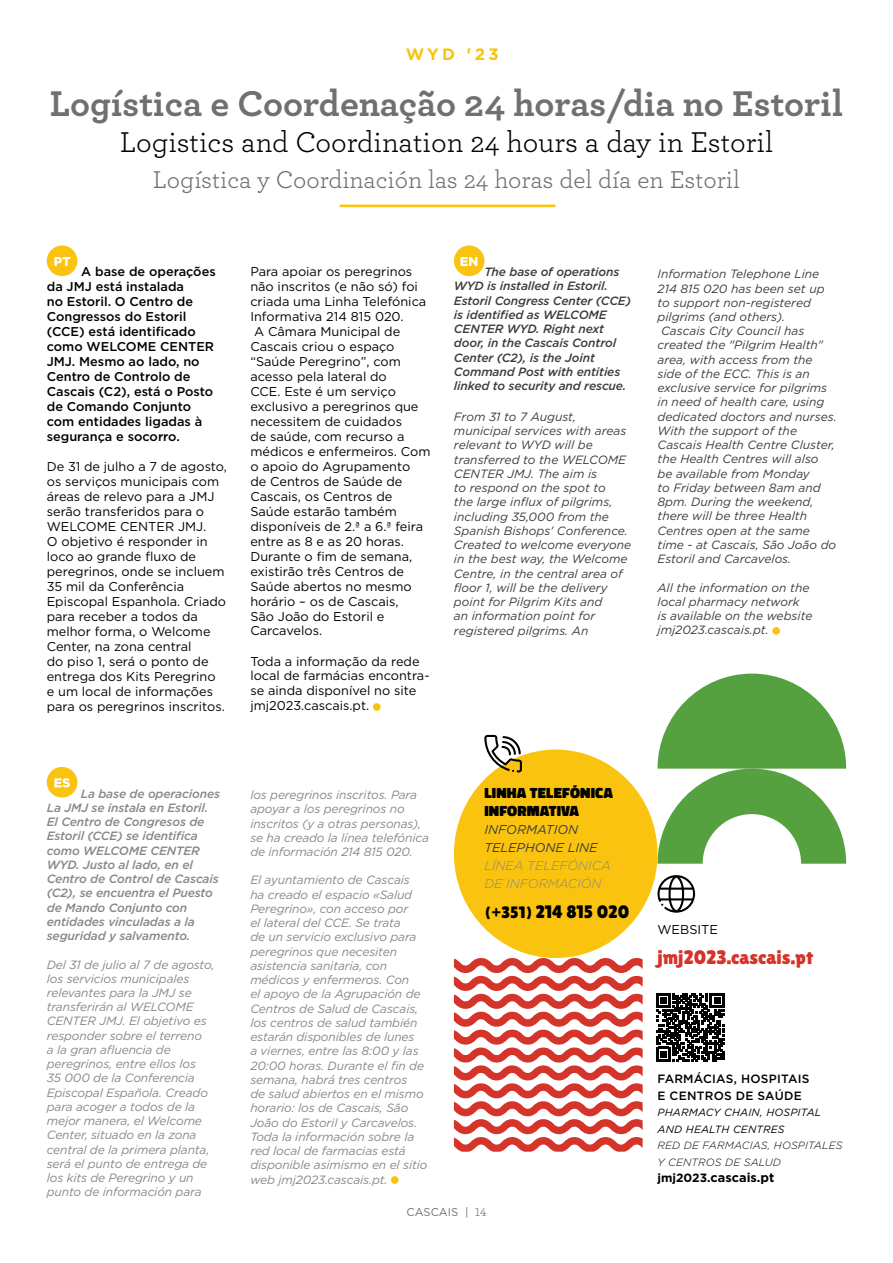
<style>
.page{position:relative;width:893px;height:1263px;background:#fff}
.page>*{position:absolute;margin:0;border:0;box-sizing:border-box;transform-origin:0 0}
.t1{font:700 37.5px "Archer";letter-spacing:-.005em;color:#70706f}
.t2{font:30px "Archer";color:#000}
.t3{font:25.5px "Archer";color:#70706f}
.t4{font:19.5px "Lilita One";color:#d43429}
.t5{font:18px "Lilita One";color:#000}
.t6{font:700 16.5px "Gotham";color:#fac310}
.t7{font:900 15px/18px "Don Jose";letter-spacing:.01em;color:#000}
.t8{font:12.75px/15px "Gotham";color:#000}
.t9{font:500 12.75px/15px "Gotham";color:#000}
.t10{font:italic 300 12.75px/18px "Gotham";color:#878787}
.t11{font:italic 12.75px/18px "Gotham";color:#3c3c3b}
.t12{font:700 12.75px "Gotham";color:#000}
.t13{font:italic 12px/14.2px "Gotham";letter-spacing:-.01em;color:#878787}
.t14{font:italic 12px/14.2px "Gotham";color:#3c3c3b}
.t15{font:italic 500 12px/14.2px "Gotham";letter-spacing:-.01em;color:#878787}
.t16{font:italic 500 12px/14.2px "Gotham";letter-spacing:-.01em;color:#3c3c3b}
.t17{font:500 12px/16.5px "Gotham";letter-spacing:.02em;color:#000}
.t18{font:11.25px "Gotham";color:#70706f}
.t19{font:italic 300 10.5px/16.5px "Gotham";letter-spacing:.02em;color:#000}
.t20{font:italic 10.5px/16.5px "Gotham";letter-spacing:.02em;color:#000}
.s1{font-size:16.5px}
.s2{font-family:"Archer";font-size:12px}
.s3{font-size:12px}
</style>
<div class="page">
<div style="left:47px;top:245px;width:30px;height:31px;background:#fac310;border-radius:50%"></div>
<svg style="left:54px;top:257px;width:16px;height:9px"></svg>
<div style="left:373px;top:703px;width:8px;height:8px;background:#fac310;border-radius:50%"></div>
<div style="left:454px;top:245px;width:31px;height:31px;background:#fac310;border-radius:50%"></div>
<svg style="left:460px;top:257px;width:17px;height:9px"></svg>
<div style="left:772px;top:627px;width:8px;height:8px;background:#fac310;border-radius:50%"></div>
<div style="left:391px;top:1176px;width:8px;height:8px;background:#fac310;border-radius:50%"></div>
<div style="left:47px;top:767px;width:30px;height:30px;background:#fac310;border-radius:50%"></div>
<svg style="left:54px;top:778px;width:16px;height:9px"></svg>
<hr style="left:340px;top:205px;width:215px;height:2px;background:#fac310">
<svg style="left:454px;top:674px;width:392px;height:478px"></svg>
<h3 class="t6" style="left:406px;top:43px;width:94px">WYD '23</h3>
<h1 class="t1" style="left:50px;top:74px;width:795px">Logística e Coordenação 24 horas/dia no Estoril</h1>
<h2 class="t2" style="left:120px;top:121px;width:655px">Logistics and Coordination 24 hours a day in Estoril</h2>
<h3 class="t3" style="left:153px;top:162px;width:589px">Logística y Coordinación las 24 horas del día en Estoril</h3>
<p class="t9" style="left:47px;top:264px;width:170px;text-indent:34px">A base de operações da JMJ está instalada<br>no Estoril. O Centro de<br>Congressos do Estoril (CCE) está identificado como WELCOME CENTER<br>JMJ. Mesmo ao lado, no<br>Centro de Controlo de<br>Cascais (C2), está o Posto de Comando Conjunto com entidades ligadas à segurança e socorro.</p>
<p class="t8" style="left:47px;top:459px;width:182px">De 31 de julho a 7 de agosto, os serviços municipais com áreas de relevo para a JMJ serão transferidos para o<br>WELCOME CENTER JMJ.<br>O objetivo é responder in loco ao grande fluxo de peregrinos, onde se incluem<br>35 mil da Conferência<br>Episcopal Espanhola. Criado para receber a todos da melhor forma, o Welcome<br>Center, na zona central<br>do piso 1, será o ponto de entrega dos Kits Peregrino<br>e um local de informações para os peregrinos inscritos.</p>
<p class="t8" style="left:250px;top:263px;width:163px">Para apoiar os peregrinos</p>
<p class="t8" style="left:250px;top:278px;width:169px">não inscritos (e não só) foi</p>
<p class="t8" style="left:250px;top:293px;width:177px">criada uma Linha Telefónica</p>
<p class="t8" style="left:250px;top:308px;width:155px">Informativa 214 815 020.</p>
<p class="t8" style="left:254px;top:323px;width:148px">A Câmara Municipal de</p>
<p class="t8" style="left:250px;top:338px;width:146px">Cascais criou o espaço</p>
<p class="t8" style="left:250px;top:353px;width:152px">“Saúde Peregrino”, com</p>
<p class="t8" style="left:250px;top:368px;width:138px">acesso pela lateral do</p>
<p class="t8" style="left:250px;top:383px;width:147px">CCE. Este é um serviço</p>
<p class="t8" style="left:250px;top:398px;width:170px">exclusivo a peregrinos que</p>
<p class="t8" style="left:250px;top:413px;width:153px">necessitem de cuidados</p>
<p class="t8" style="left:250px;top:428px;width:156px">de saúde, com recurso a</p>
<p class="t8" style="left:250px;top:443px;width:182px">médicos e enfermeiros. Com</p>
<p class="t8" style="left:250px;top:458px;width:161px">o apoio do Agrupamento</p>
<p class="t8" style="left:250px;top:473px;width:154px">de Centros de Saúde de</p>
<p class="t8" style="left:250px;top:488px;width:144px">Cascais, os Centros de</p>
<p class="t8" style="left:250px;top:503px;width:148px">Saúde estarão também</p>
<p class="t8" style="left:250px;top:518px;width:174px">disponíveis de 2.ª a 6.ª feira</p>
<p class="t8" style="left:250px;top:533px;width:155px">entre as 8 e as 20 horas.</p>
<p class="t8" style="left:250px;top:548px;width:163px">Durante o fim de semana,</p>
<p class="t8" style="left:250px;top:563px;width:155px">existirão três Centros de</p>
<p class="t8" style="left:250px;top:578px;width:163px">Saúde abertos no mesmo</p>
<p class="t8" style="left:250px;top:593px;width:150px">horário – os de Cascais,</p>
<p class="t8" style="left:250px;top:608px;width:136px">São João do Estoril e</p>
<p class="t8" style="left:250px;top:623px;width:73px">Carcavelos.</p>
<p class="t8" style="left:250px;top:653px;width:181px">Toda a informação da rede local de farmácias encontra&shy;se ainda disponível no site jmj2023.cascais.pt.</p>
<p class="t16" style="left:454px;top:265px;width:179px;text-indent:30px">The base of operations<br>WYD is installed in Estoril.<br>Estoril Congress Center (CCE) is identified as WELCOME<br>CENTER WYD. Right next door, in the Cascais Control<br>Center (C2), is the Joint<br>Command Post with entities linked to security and rescue.</p>
<p class="t14" style="left:454px;top:409px;width:179px">From 31 to 7 August, municipal services with areas relevant to WYD will be transferred to the WELCOME<br>CENTER JMJ. The aim is<br>to respond on the spot to<br>the large influx of pilgrims, including 35,000 from the<br>Spanish Bishops' Conference.<br>Created to welcome everyone in the best way, the Welcome<br>Centre, in the central area of floor 1, will be the delivery point for Pilgrim Kits and<br>an information point for registered pilgrims. An</p>
<p class="t14" style="left:657px;top:267px;width:181px">Information Telephone Line<br>214 815 020 has been set up to support non-registered pilgrims (and others).<br>Cascais City Council has created the "Pilgrim Health" area, with access from the side of the ECC. This is an exclusive service for pilgrims in need of health care, using dedicated doctors and nurses.<br>With the support of the<br>Cascais Health Centre Cluster, the Health Centres will also<br>be available from Monday<br>to Friday between 8am and<br>8pm. During the weekend, there will be three Health<br>Centres open at the same time - at Cascais, São João do<br>Estoril and Carcavelos.</p>
<p class="t14" style="left:657px;top:580px;width:156px">All the information on the local pharmacy network<br>is available on the website jmj2023.cascais.pt.</p>
<p class="t15" style="left:47px;top:786px;width:175px;text-indent:34px">La base de operaciones<br>La JMJ se instala en Estoril.<br>El Centro de Congresos de<br>Estoril (CCE) se identifica como WELCOME CENTER<br>WYD. Justo al lado, en el<br>Centro de Control de Cascais (C2), se encuentra el Puesto de Mando Conjunto con entidades vinculadas a la seguridad y salvamento.</p>
<p class="t13" style="left:47px;top:957px;width:169px">Del 31 de julio al 7 de agosto, los servicios municipales relevantes para la JMJ se transferirán al WELCOME<br>CENTER JMJ. El objetivo es responder sobre el terreno<br>a la gran afluencia de peregrinos, entre ellos los<br>35 000 de la Conferencia<br>Episcopal Española. Creado para acoger a todos de la mejor manera, el Welcome<br>Center, situado en la zona central de la primera planta, será el punto de entrega de los kits de Peregrino y un punto de información para</p>
<p class="t13" style="left:250px;top:787px;width:180px">los peregrinos inscritos. Para apoyar a los peregrinos no inscritos (y a otras personas), se ha creado la línea telefónica de información 214 815 020.</p>
<p class="t13" style="left:250px;top:873px;width:179px">El ayuntamiento de Cascais<br>ha creado el espacio «Salud<br>Peregrino», con acceso por<br>el lateral del CCE. Se trata<br>de un servicio exclusivo para peregrinos que necesiten asistencia sanitaria, con médicos y enfermeros. Con<br>el apoyo de la Agrupación de<br>Centros de Salud de Cascais, los centros de salud también estarán disponibles de lunes<br>a viernes, entre las 8:00 y las<br>20:00 horas. Durante el fin de semana, habrá tres centros<br>de salud abiertos en el mismo horario: los de Cascais, São<br>João do Estoril y Carcavelos.<br>Toda la información sobre la red local de farmacias está disponible asimismo en el sitio web jmj2023.cascais.pt.</p>
<p class="t7" style="left:484px;top:785px;width:130px">LINHA TELEFÓNICA<br>INFORMATIVA</p>
<p class="t11" style="left:484px;top:820px;width:115px">INFORMATION<br>TELEPHONE LINE</p>
<p class="t10" style="left:484px;top:856px;width:128px">LÍNEA TELEFÓNICA<br>DE INFORMACIÓN</p>
<h3 class="t5" style="left:484px;top:901px;width:146px"><span class="s1">(+351)</span> 214 815 020</h3>
<p class="t18" style="left:406px;top:1205px;width:82px">CASCAIS | <span class="s2">14</span></p>
<p class="t8" style="left:657px;top:922px;width:62px">WEBSITE</p>
<h3 class="t4" style="left:657px;top:946px;width:157px">jmj2023.cascais.pt</h3>
<p class="t17" style="left:657px;top:1071px;width:153px">FARMÁCIAS, HOSPITAIS<br>E CENTROS DE SAÚDE</p>
<p class="t20" style="left:657px;top:1104px;width:165px">PHARMACY CHAIN, HOSPITAL<br>AND HEALTH CENTRES</p>
<p class="t19" style="left:657px;top:1137px;width:186px">RED DE FARMACIAS, HOSPITALES<br>Y CENTROS DE SALUD</p>
<p class="t12" style="left:657px;top:1169px;width:118px"><span class="s3">jmj2023.</span>cascais.pt</p>
</div>
